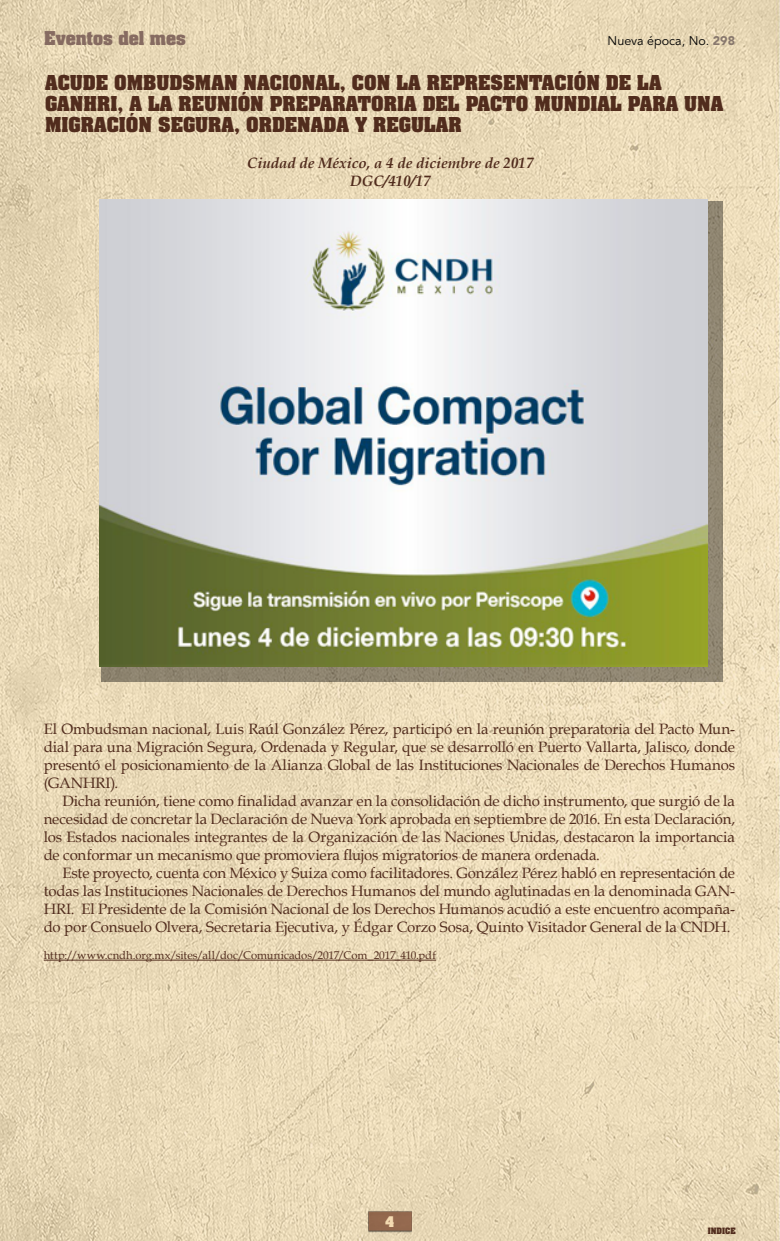
<style>
.page{position:relative;width:780px;height:1241px;background:#fff}
.page>*{position:absolute;margin:0;border:0;box-sizing:border-box;transform-origin:0 0}
.t1{font:700 17.5px/21px "Aachen Std";color:#512c1d}
.t2{font:700 16.25px "Aachen Std";color:#866b61}
.t3{font:15px "Book Antiqua";letter-spacing:-.01em;color:#512c1d}
.t4{font:italic 700 15px/18px "Book Antiqua";color:#512c1d;text-align:center}
.t5{font:12.5px "Avenir LT Std";color:#000}
.t6{font:700 12.5px "Aachen Std";color:#f4dbb2}
.t7{font:11.25px "Book Antiqua";letter-spacing:-.005em;color:#532e1f}
.t8{font:700 7.5px "Aachen Std";color:#512c1d}
.s1{font-weight:900;color:#88786d}
</style>
<div class="page">
<img style="left:0;top:0;width:779px;height:1240px">
<img style="left:368px;top:1204px;width:43px;height:32px">
<hr style="left:44px;top:959px;width:392px;height:1px;background:#532e1f">
<div style="left:102px;top:201px;width:621px;height:480px;background:#000;opacity:.4"></div>
<img style="left:100px;top:200px;width:607px;height:466px">
<p class="t2" style="left:44px;top:26px;width:143px">Eventos del mes</p>
<p class="t5" style="left:607px;top:34px;width:129px">Nueva época, No. <span class="s1">298</span></p>
<h1 class="t1" style="left:45px;top:72px;width:679px">ACUDE OMBUDSMAN NACIONAL, CON LA REPRESENTACIÓN DE LA<br>GANHRI, A LA REUNIÓN PREPARATORIA DEL PACTO MUNDIAL PARA UNA<br>MIGRACIÓN SEGURA, ORDENADA Y REGULAR</h1>
<h2 class="t4" style="left:247px;top:154px;width:288px">Ciudad de México, a 4 de diciembre de 2017<br>DGC/410/17</h2>
<p class="t3" style="left:44px;top:719px;width:692px">El Ombudsman nacional, Luis Raúl González Pérez, participó en la reunión preparatoria del Pacto Mun-</p>
<p class="t3" style="left:44px;top:737px;width:693px">dial para una Migración Segura, Ordenada y Regular, que se desarrolló en Puerto Vallarta, Jalisco, donde</p>
<p class="t3" style="left:44px;top:755px;width:693px">presentó el posicionamiento de la Alianza Global de las Instituciones Nacionales de Derechos Humanos</p>
<p class="t3" style="left:44px;top:773px;width:76px">(GANHRI).</p>
<p class="t3" style="left:62px;top:791px;width:674px">Dicha reunión, tiene como finalidad avanzar en la consolidación de dicho instrumento, que surgió de la</p>
<p class="t3" style="left:44px;top:809px;width:692px">necesidad de concretar la Declaración de Nueva York aprobada en septiembre de 2016. En esta Declaración,</p>
<p class="t3" style="left:44px;top:827px;width:692px">los Estados nacionales integrantes de la Organización de las Naciones Unidas, destacaron la importancia</p>
<p class="t3" style="left:44px;top:845px;width:558px">de conformar un mecanismo que promoviera flujos migratorios de manera ordenada.</p>
<p class="t3" style="left:62px;top:863px;width:674px">Este proyecto, cuenta con México y Suiza como facilitadores. González Pérez habló en representación de</p>
<p class="t3" style="left:44px;top:881px;width:692px">todas las Instituciones Nacionales de Derechos Humanos del mundo aglutinadas en la denominada GAN-</p>
<p class="t3" style="left:44px;top:899px;width:692px">HRI. El Presidente de la Comisión Nacional de los Derechos Humanos acudió a este encuentro acompaña-</p>
<p class="t3" style="left:44px;top:917px;width:688px">do por Consuelo Olvera, Secretaria Ejecutiva, y Édgar Corzo Sosa, Quinto Visitador General de la CNDH.</p>
<p class="t7" style="left:44px;top:947px;width:394px">http://www.cndh.org.mx/sites/all/doc/Comunicados/2017/Com_2017_410.pdf</p>
<p class="t6" style="left:385px;top:1212px;width:10px">4</p>
<p class="t8" style="left:707px;top:1224px;width:29px">INDICE</p>
</div>
